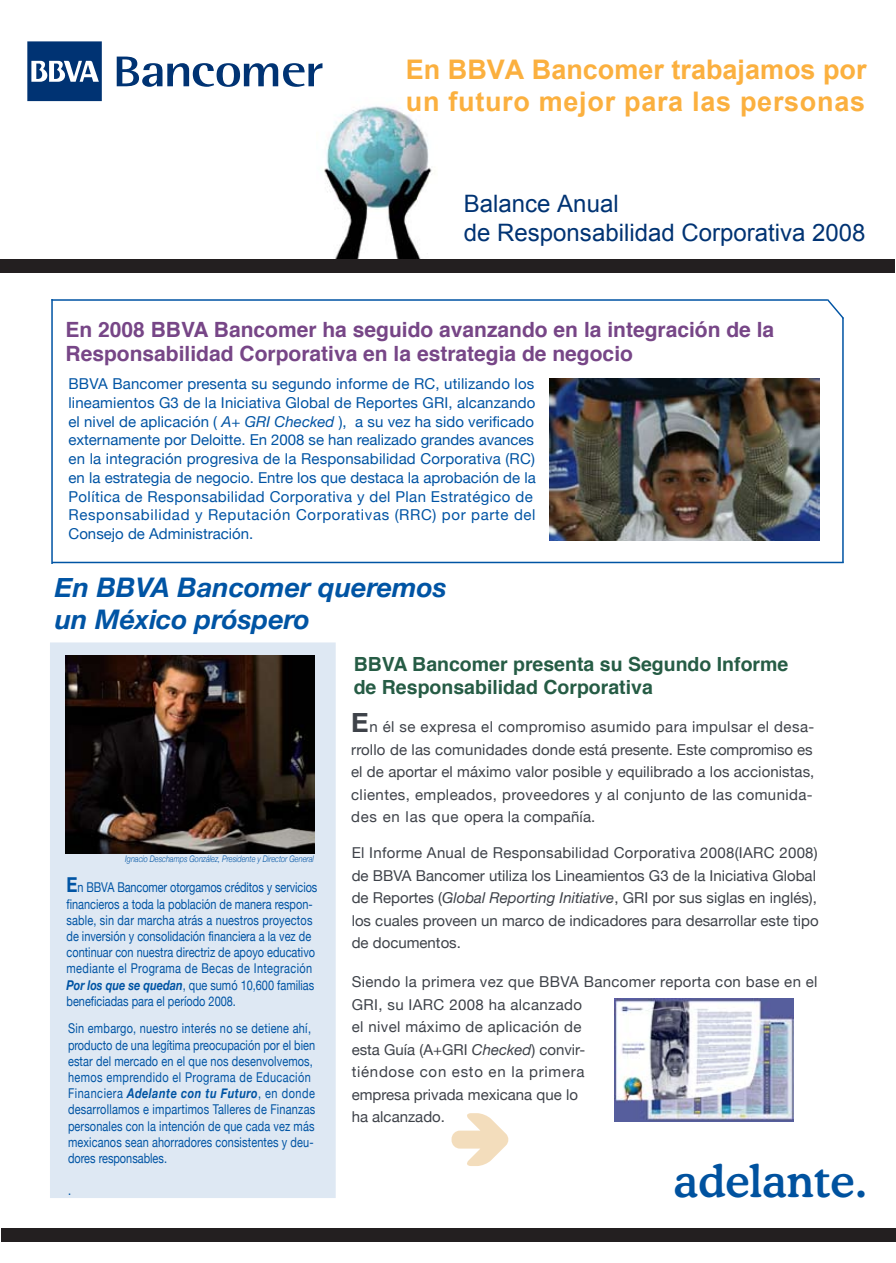
<style>
.page{position:relative;width:896px;height:1263px;background:#fff}
.page>*{position:absolute;margin:0;border:0;box-sizing:border-box;transform-origin:0 0}
.t1{font:500 45px "Cooper BT";color:#00529f}
.t2{font:700 27px/32.4px "Arial";letter-spacing:.015em;color:#fbb03f}
.t3{font:italic 700 27px/32.4px "Helvetica Neue";color:#0054a4}
.t4{font:24px/28.8px "Arial";color:#003373}
.t5{font:700 21px/24px "Helvetica";color:#774687}
.t6{font:700 19.5px/23.4px "Helvetica";color:#265c45}
.t7{font:15px/22.5px "Helvetica Neue";letter-spacing:.01em;color:#3e4249}
.t8{font:15px/18.8px "Helvetica Neue";letter-spacing:.01em;color:#0054a4}
.t9{font:13.5px/16.2px "Helvetica Neue";letter-spacing:.01em;color:#0054a4;scale:.81 1}
.t10{font:italic 300 9px "Helvetica Neue";color:#0054a4;scale:.81 1}
.s1{font-style:italic}
.s2{font-weight:700;font-size:21px}
.s3{font-weight:700;font-style:italic}
.s4{font-weight:700;font-size:27px}
</style>
<div class="page">
<div style="left:50px;top:642px;width:286px;height:556px;background:#dee8f3"></div>
<img style="left:324px;top:106px;width:108px;height:153px">
<div style="left:0;top:259px;width:894px;height:14px;background:#231f20"></div>
<svg style="left:27px;top:41px;width:75px;height:60px;background:#30598d"></svg>
<svg style="left:117px;top:57px;width:205px;height:30px"></svg>
<img style="left:550px;top:378px;width:269px;height:163px">
<img style="left:66px;top:656px;width:248px;height:197px">
<hr style="left:52px;top:562px;width:791px;height:1px;background:#0054a4">
<hr style="left:52px;top:299px;width:775px;height:2px;background:#0054a4">
<hr style="left:51px;top:299px;width:2px;height:265px;background:#0054a4">
<hr style="left:842px;top:318px;width:1px;height:245px;background:#0054a4">
<svg style="left:825px;top:299px;width:19px;height:22px"></svg>
<div style="left:1px;top:1228px;width:895px;height:14px;background:#231f20"></div>
<svg style="left:451px;top:1113px;width:57px;height:53px"></svg>
<img style="left:614px;top:998px;width:179px;height:123px">
<h2 class="t2" style="left:406px;top:53px;width:462px">En BBVA Bancomer trabajamos por un futuro mejor para las personas</h2>
<h3 class="t4" style="left:464px;top:189px;width:403px">Balance Anual<br>de Responsabilidad Corporativa 2008</h3>
<h3 class="t5" style="left:66px;top:316px;width:710px">En 2008 BBVA Bancomer ha seguido avanzando en la integración de la<br>Responsabilidad Corporativa en la estrategia de negocio</h3>
<p class="t8" style="left:68px;top:374px;width:469px">BBVA Bancomer presenta su segundo informe de RC, utilizando los lineamientos G3 de la Iniciativa Global de Reportes GRI, alcanzando el nivel de aplicación ( <span class="s1">A+ GRI Checked</span> ), a su vez ha sido verificado externamente por Deloitte. En 2008 se han realizado grandes avances en la integración progresiva de la Responsabilidad Corporativa (RC) en la estrategia de negocio. Entre los que destaca la aprobación de la Política de Responsabilidad Corporativa y del Plan Estratégico de Responsabilidad y Reputación Corporativas (RRC) por parte del Consejo de Administración.</p>
<h2 class="t3" style="left:55px;top:571px;width:393px">En BBVA Bancomer queremos un México próspero</h2>
<p class="t10" style="left:125px;top:854px;width:234px">Ignacio Deschamps González, Presidente y Director General</p>
<p class="t9" style="left:66px;top:879px;width:311px"><span class="s2">E</span>n BBVA Bancomer otorgamos créditos y servicios financieros a toda la población de manera respon&shy;sable, sin dar marcha atrás a nuestros proyectos de inversión y consolidación financiera a la vez de continuar con nuestra directriz de apoyo educativo mediante el Programa de Becas de Integración <span class="s3">Por los que se quedan</span>, que sumó 10,600 familias beneficiadas para el período 2008.</p>
<p class="t9" style="left:68px;top:1020px;width:307px">Sin embargo, nuestro interés no se detiene ahí, producto de una legítima preocupación por el bien estar del mercado en el que nos desenvolvemos, hemos emprendido el Programa de Educación Financiera <span class="s3">Adelante con tu Futuro</span>, en donde desarrollamos e impartimos Talleres de Finanzas personales con la intención de que cada vez más mexicanos sean ahorradores consistentes y deu&shy;dores responsables.</p>
<p class="t9" style="left:68px;top:1182px;width:5px">.</p>
<h3 class="t6" style="left:353px;top:651px;width:436px">BBVA Bancomer presenta su Segundo Informe de Responsabilidad Corporativa</h3>
<p class="t7" style="left:351px;top:715px;width:465px"><span class="s4">E</span>n él se expresa el compromiso asumido para impulsar el desa&shy;rrollo de las comunidades donde está presente. Este compromiso es el de aportar el máximo valor posible y equilibrado a los accionistas, clientes, empleados, proveedores y al conjunto de las comunida&shy;des en las que opera la compañía.</p>
<p class="t7" style="left:351px;top:841px;width:468px">El Informe Anual de Responsabilidad Corporativa 2008(IARC 2008) de BBVA Bancomer utiliza los Lineamientos G3 de la Iniciativa Global de Reportes (<span class="s1">Global Reporting Initiative</span>, GRI por sus siglas en inglés), los cuales proveen un marco de indicadores para desarrollar este tipo de documentos.</p>
<p class="t7" style="left:351px;top:970px;width:467px">Siendo la primera vez que BBVA Bancomer reporta con base en el GRI, su IARC 2008 ha alcanzado<br>el nivel máximo de aplicación de<br>esta Guía (A+GRI <span class="s1">Checked</span>) convir-<br>tiéndose con esto en la primera<br>empresa privada mexicana que lo<br>ha alcanzado.</p>
<h1 class="t1" style="left:673px;top:1153px;width:195px">adelante.</h1>
</div>
